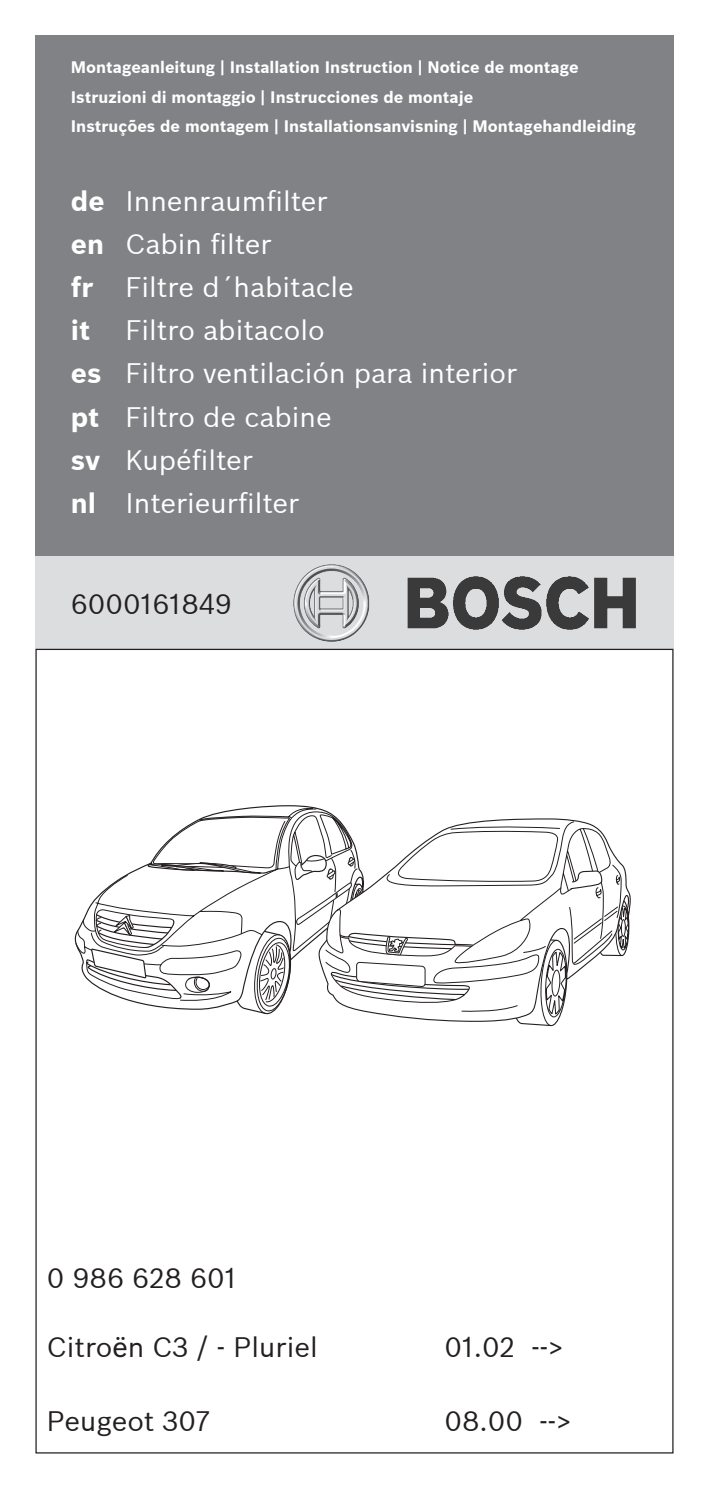
<style>
.page{position:relative;width:709px;height:1489px;background:#fff}
.page>*{position:absolute;margin:0;border:0;box-sizing:border-box;transform-origin:0 0}
.t1{font:27.5px/43px "Bosch Sans LF";color:#fff}
.t2{font:27.5px "Bosch Sans LF";color:#231f20}
.t3{font:700 16.25px/29.5px "Bosch Sans LF";color:#fff}
.s1{font-weight:700}
.s2{font-family:"Bosch Office Sans"}
</style>
<div class="page">
<svg style="left:76px;top:808px;width:553px;height:217px"></svg>
<div style="left:35px;top:35px;width:638px;height:521px;background:#808285"></div>
<div style="left:35px;top:556px;width:638px;height:92px;background:#dcdddf"></div>
<img style="left:293px;top:564px;width:343px;height:78px">
<p class="t3" style="left:71px;top:53px;width:566px">Montageanleitung | Installation Instruction | Notice de montage<br>Istruzioni di montaggio | Instrucciones de montaje<br>Instruções de montagem | Installationsanvisning | Montagehandleiding</p>
<h1 class="t1" style="left:71px;top:180px;width:284px"><span class="s1">de</span> Innenraumfilter <span class="s1">en</span> Cabin filter<br><span class="s1">fr</span> Filtre d´habitacle <span class="s1">it</span></h1>
<h1 class="t1" style="left:71px;top:309px;width:448px;text-indent:55px">Filtro abitacolo<br><span class="s1">es</span> Filtro ventilación para interior <span class="s1">pt</span> Filtro de cabine<br><span class="s1">sv</span> Kupéfilter<br><span class="s1">nl</span> Interieurfilter</h1>
<h1 class="t2" style="left:71px;top:587px;width:163px">6000161849</h1>
<h1 class="t2" style="left:47px;top:1260px;width:191px">0 986 628 601</h1>
<h1 class="t2" style="left:47px;top:1329px;width:272px">Citro<span class="s2">ë</span>n C3 / - Pluriel</h1>
<h1 class="t2" style="left:444px;top:1329px;width:120px">01.02 --&gt;</h1>
<h1 class="t2" style="left:47px;top:1403px;width:165px">Peugeot 307</h1>
<h1 class="t2" style="left:444px;top:1403px;width:128px">08.00 --&gt;</h1>
</div>
